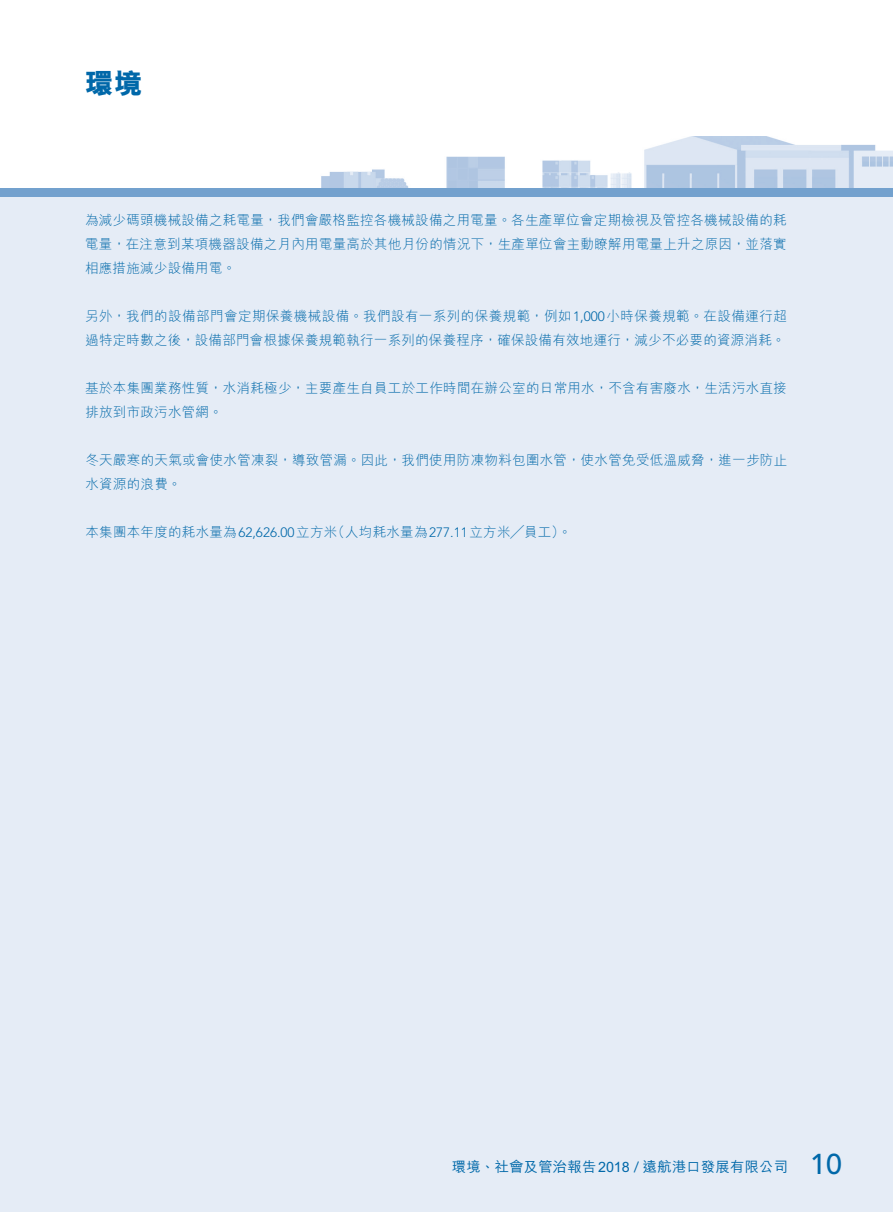
<style>
.page{position:relative;width:893px;height:1212px;background:#fff}
.page>*{position:absolute;margin:0;border:0;box-sizing:border-box;transform-origin:0 0}
.t1{font:500 28.5px "Avenir LT Std";color:#0068a9}
.t2{font:800 28.5px "M Hei HK";color:#0068a9}
.t3{font:500 14.25px "M Hei HK";letter-spacing:.02em;color:#0068a9}
.t4{font:300 13.5px/24px "M Hei HK";letter-spacing:.025em;color:#0068a9}
.s1{font-family:"Avenir LT Std"}
.s2{font-family:"Avenir LT Std";font-weight:400}
</style>
<div class="page">
<div style="left:0;top:189px;width:893px;height:1023px;background:#e5ecf6"></div>
<img style="left:321px;top:137px;width:572px;height:51px">
<div style="left:0;top:188px;width:893px;height:8px;background:#73a1ce"></div>
<h1 class="t2" style="left:85px;top:69px;width:59px">環境</h1>
<p class="t4" style="left:85px;top:208px;width:703px;text-align:justify">為減少碼頭機械設備之耗電量，我們會嚴格監控各機械設備之用電量。各生產單位會定期檢視及管控各機械設備的耗電量，在注意到某項機器設備之月內用電量高於其他月份的情況下，生產單位會主動瞭解用電量上升之原因，並落實相應措施減少設備用電。</p>
<p class="t4" style="left:85px;top:304px;width:703px">另外，我們的設備部門會定期保養機械設備。我們設有一系列的保養規範，例如<span class="s1">1,000</span>小時保養規範。在設備運行超過特定時數之後，設備部門會根據保養規範執行一系列的保養程序，確保設備有效地運行，減少不必要的資源消耗。</p>
<p class="t4" style="left:85px;top:376px;width:703px">基於本集團業務性質，水消耗極少，主要產生自員工於工作時間在辦公室的日常用水，不含有害廢水，生活污水直接排放到市政污水管網。</p>
<p class="t4" style="left:85px;top:448px;width:703px">冬天嚴寒的天氣或會使水管凍裂，導致管漏。因此，我們使用防凍物料包圍水管，使水管免受低溫威脅，進一步防止水資源的浪費。</p>
<p class="t4" style="left:332px;top:520px;width:241px">（人均耗水量為<span class="s1">277.11</span>立方米╱員工。(</p>
<p class="t4" style="left:86px;top:520px;width:253px">本集團本年度的耗水量為<span class="s1">62,626.00</span>立方米</p>
<p class="t3" style="left:452px;top:1157px;width:338px">環境、社會及管治報告2018 <span class="s2">/</span> 遠航港口發展有限公司</p>
<h1 class="t1" style="left:810px;top:1148px;width:33px">10</h1>
</div>
